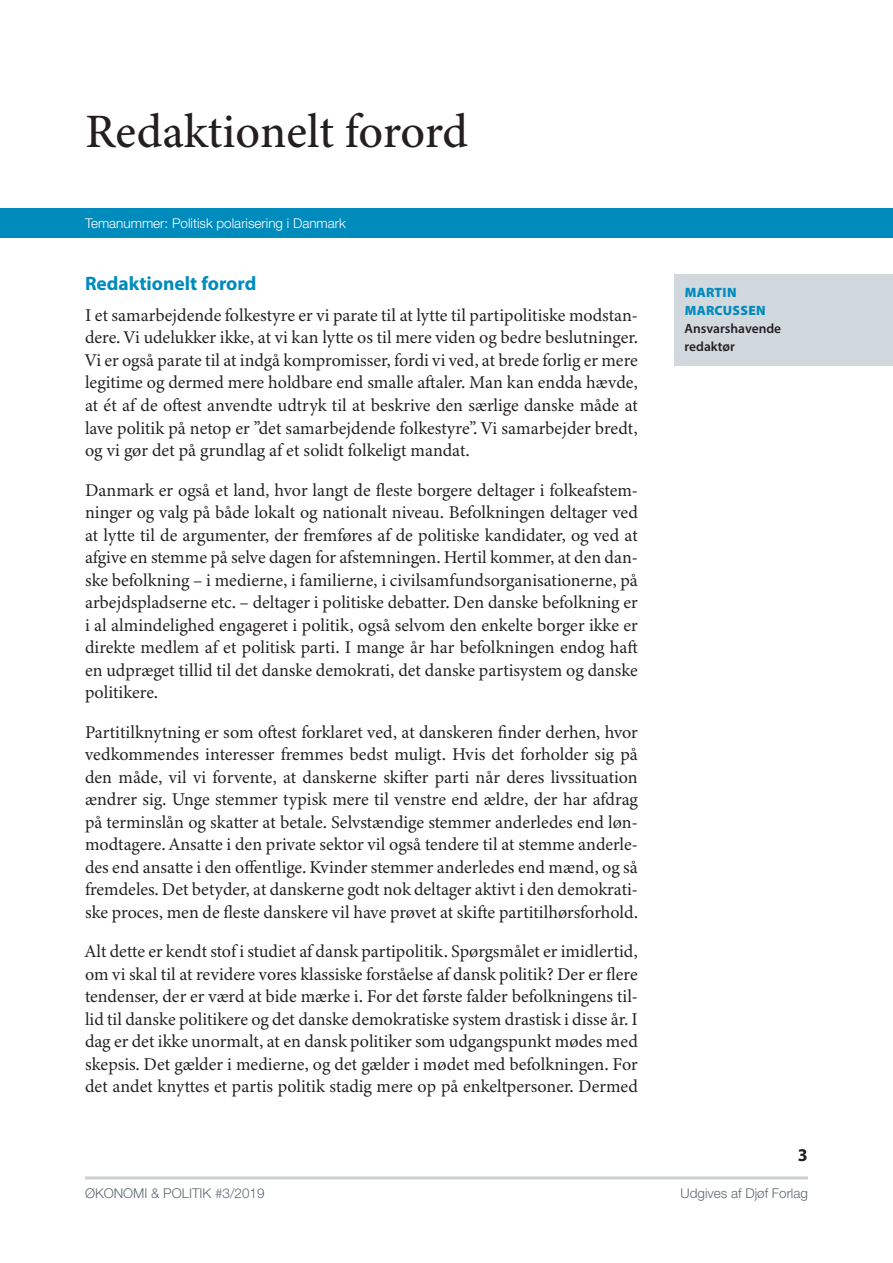
<style>
.page{position:relative;width:893px;height:1263px;background:#fff}
.page>*{position:absolute;margin:0;border:0;box-sizing:border-box;transform-origin:0 0}
.t1{font:500 48px "Minion 3";color:#231f20}
.t2{font:700 19.5px "Myriad Pro";color:#008bbd}
.t3{font:18px/22.5px "Minion 3";color:#231f20;text-align:justify}
.t4{font:700 18px "Myriad Pro";color:#231f20}
.t5{font:300 13.5px "Helvetica Neue LT Std";color:#5e696f}
.t6{font:300 13.5px "Helvetica Neue LT Std";color:#fff}
.t7{font:600 13.5px/18px "Myriad Pro";color:#231f20}
.t8{font:900 13.5px/18px "Myriad Pro";letter-spacing:.02em;color:#008bbd}
</style>
<div class="page">
<div style="left:675px;top:274px;width:218px;height:92px;background:#d2d9de"></div>
<hr style="left:85px;top:1176px;width:723px;height:3px;background:#c9cfd4">
<div style="left:0;top:208px;width:893px;height:30px;background:#008bbd"></div>
<h1 class="t1" style="left:85px;top:98px;width:385px">Redaktionelt forord</h1>
<p class="t6" style="left:85px;top:215px;width:262px">Temanummer: Politisk polarisering i Danmark</p>
<p class="t2" style="left:85px;top:271px;width:173px">Redaktionelt forord</p>
<p class="t3" style="left:85px;top:304px;width:554px">I et samarbejdende folkestyre er vi parate til at lytte til partipolitiske modstan&shy;dere. Vi udelukker ikke, at vi kan lytte os til mere viden og bedre beslutninger.<br>Vi er også parate til at indgå kompromisser, fordi vi ved, at brede forlig er mere legitime og dermed mere holdbare end smalle aftaler. Man kan endda hævde, at ét af de oftest anvendte udtryk til at beskrive den særlige danske måde at lave politik på netop er ”det samarbejdende folkestyre”. Vi samarbejder bredt, og vi gør det på grundlag af et solidt folkeligt mandat.</p>
<p class="t3" style="left:85px;top:478px;width:554px">Danmark er også et land, hvor langt de fleste borgere deltager i folkeafstem&shy;ninger og valg på både lokalt og nationalt niveau. Befolkningen deltager ved at lytte til de argumenter, der fremføres af de politiske kandidater, og ved at afgive en stemme på selve dagen for afstemningen. Hertil kommer, at den dan&shy;ske befolkning – i medierne, i familierne, i civilsamfundsorganisationerne, på arbejdspladserne etc. – deltager i politiske debatter. Den danske befolkning er i al almindelighed engageret i politik, også selvom den enkelte borger ikke er direkte medlem af et politisk parti. I mange år har befolkningen endog haft en udpræget tillid til det danske demokrati, det danske partisystem og danske politikere.</p>
<p class="t3" style="left:85px;top:720px;width:554px">Partitilknytning er som oftest forklaret ved, at danskeren finder derhen, hvor vedkommendes interesser fremmes bedst muligt. Hvis det forholder sig på den måde, vil vi forvente, at danskerne skifter parti når deres livssituation ændrer sig. Unge stemmer typisk mere til venstre end ældre, der har afdrag på terminslån og skatter at betale. Selvstændige stemmer anderledes end løn&shy;modtagere. Ansatte i den private sektor vil også tendere til at stemme anderle&shy;des end ansatte i den offentlige. Kvinder stemmer anderledes end mænd, og så fremdeles. Det betyder, at danskerne godt nok deltager aktivt i den demokrati&shy;ske proces, men de fleste danskere vil have prøvet at skifte partitilhørsforhold.</p>
<p class="t3" style="left:85px;top:940px;width:554px">Alt dette er kendt stof i studiet af dansk partipolitik. Spørgsmålet er imidlertid, om vi skal til at revidere vores klassiske forståelse af dansk politik? Der er flere tendenser, der er værd at bide mærke i. For det første falder befolkningens til&shy;lid til danske politikere og det danske demokratiske system drastisk i disse år. I dag er det ikke unormalt, at en dansk politiker som udgangspunkt mødes med skepsis. Det gælder i medierne, og det gælder i mødet med befolkningen. For det andet knyttes et partis politik stadig mere op på enkeltpersoner. Dermed</p>
<p class="t8" style="left:685px;top:283px;width:82px">MARTIN<br>MARCUSSEN</p>
<p class="t7" style="left:685px;top:319px;width:98px">Ansvarshavende redaktør</p>
<p class="t4" style="left:798px;top:1143px;width:11px">3</p>
<p class="t5" style="left:85px;top:1185px;width:181px">ØKONOMI &amp; POLITIK #3/2019</p>
<p class="t5" style="left:681px;top:1185px;width:129px">Udgives af Djøf Forlag</p>
</div>
